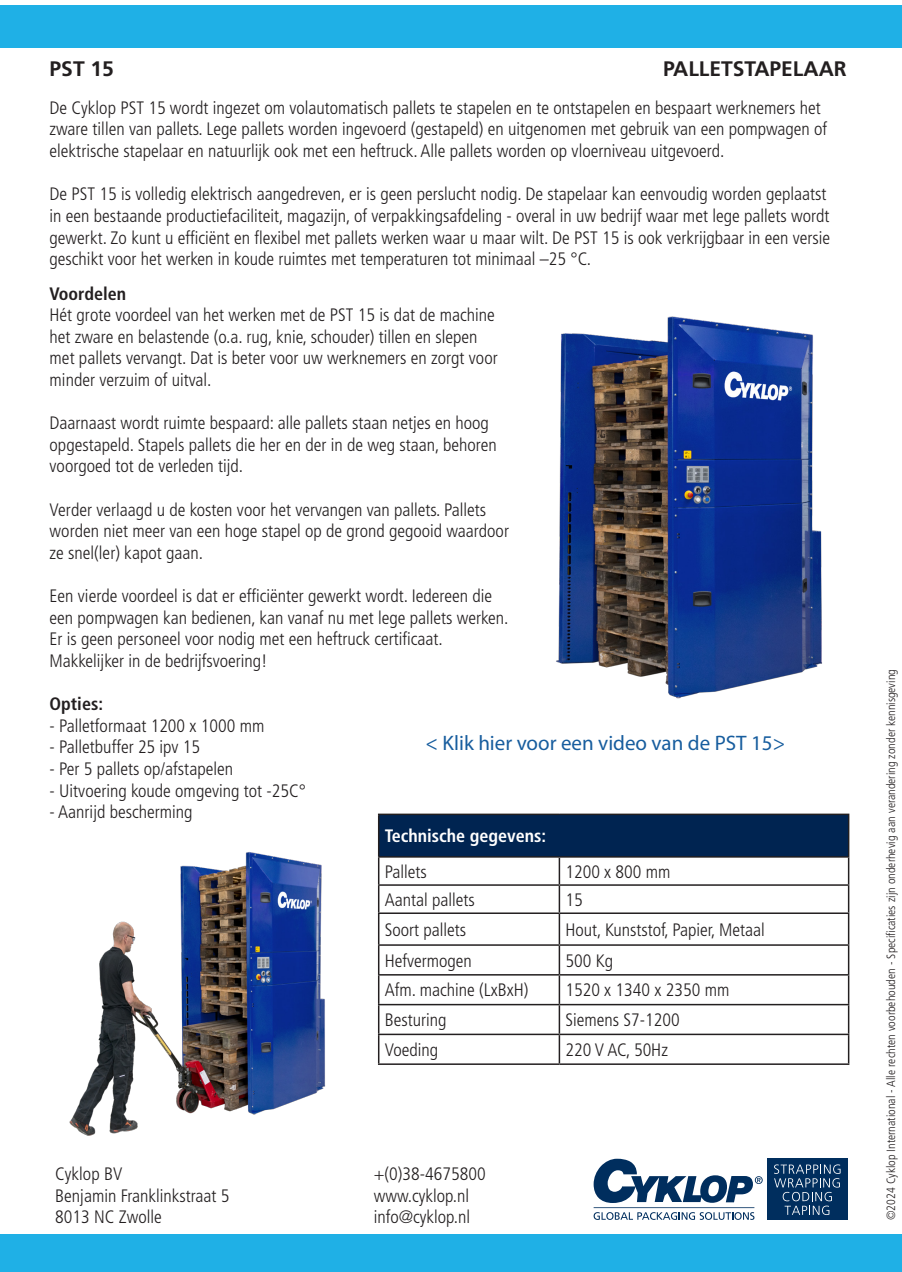
<style>
.page{position:relative;width:902px;height:1272px;background:#fff}
.page>*{position:absolute;margin:0;border:0;box-sizing:border-box;transform-origin:0 0}
.t1{font:21px "Myriad Pro";color:#175d9e}
.t2{font:700 21px "Frutiger LT Std";color:#231f20}
.techDat_Tabelle{font:300 condensed 18px/21.6px "Frutiger LT Std";color:#231f20}
.t3{font:700 condensed 18px "Frutiger LT Std";color:#fff}
.t4{font:700 condensed 18px "Frutiger LT Std";color:#231f20}
.Copy_Image{font:300 condensed 12px "Frutiger LT Std";color:#231f20}
</style>
<div class="page">
<div style="left:0;top:1234px;width:901px;height:37px;background:#1fb0e6"></div>
<div style="left:0;top:5px;width:901px;height:43px;background:#1fb0e6"></div>
<div style="left:767px;top:1158px;width:80px;height:61px;background:#002e5e"></div>
<svg style="left:774px;top:1164px;width:66px;height:50px"></svg>
<svg style="left:593px;top:1158px;width:169px;height:61px"></svg>
<div style="left:378px;top:814px;width:470px;height:42px;background:#002451"></div>
<hr style="left:378px;top:813px;width:181px;height:2px;background:#231f20">
<hr style="left:378px;top:815px;width:1px;height:41px;background:#231f20">
<hr style="left:559px;top:813px;width:290px;height:2px;background:#231f20">
<hr style="left:847px;top:815px;width:2px;height:41px;background:#231f20">
<hr style="left:378px;top:856px;width:181px;height:1px;background:#231f20">
<hr style="left:559px;top:856px;width:290px;height:1px;background:#231f20">
<hr style="left:558px;top:857px;width:2px;height:27px;background:#231f20">
<hr style="left:847px;top:857px;width:2px;height:27px;background:#231f20">
<hr style="left:378px;top:884px;width:181px;height:1px;background:#231f20">
<svg style="left:378px;top:857px;width:1px;height:55px"></svg>
<hr style="left:559px;top:884px;width:290px;height:1px;background:#231f20">
<hr style="left:558px;top:885px;width:2px;height:27px;background:#231f20">
<hr style="left:847px;top:885px;width:2px;height:27px;background:#231f20">
<hr style="left:378px;top:912px;width:181px;height:2px;background:#231f20">
<hr style="left:378px;top:914px;width:1px;height:30px;background:#231f20">
<hr style="left:559px;top:912px;width:290px;height:2px;background:#231f20">
<hr style="left:558px;top:914px;width:2px;height:30px;background:#231f20">
<hr style="left:847px;top:914px;width:2px;height:30px;background:#231f20">
<hr style="left:378px;top:944px;width:181px;height:1px;background:#231f20">
<hr style="left:559px;top:944px;width:290px;height:1px;background:#231f20">
<hr style="left:558px;top:945px;width:2px;height:29px;background:#231f20">
<hr style="left:847px;top:945px;width:2px;height:29px;background:#231f20">
<hr style="left:378px;top:974px;width:181px;height:1px;background:#231f20">
<hr style="left:559px;top:974px;width:290px;height:1px;background:#231f20">
<hr style="left:558px;top:975px;width:2px;height:28px;background:#231f20">
<hr style="left:847px;top:975px;width:2px;height:28px;background:#231f20">
<hr style="left:378px;top:1003px;width:181px;height:2px;background:#231f20">
<hr style="left:559px;top:1003px;width:290px;height:2px;background:#231f20">
<hr style="left:558px;top:1005px;width:2px;height:28px;background:#231f20">
<hr style="left:847px;top:1005px;width:2px;height:28px;background:#231f20">
<hr style="left:378px;top:1033px;width:181px;height:2px;background:#231f20">
<svg style="left:378px;top:945px;width:1px;height:118px"></svg>
<hr style="left:559px;top:1033px;width:290px;height:2px;background:#231f20">
<hr style="left:558px;top:1035px;width:2px;height:28px;background:#231f20">
<hr style="left:847px;top:1035px;width:2px;height:28px;background:#231f20">
<hr style="left:378px;top:1063px;width:181px;height:1px;background:#231f20">
<hr style="left:559px;top:1063px;width:290px;height:1px;background:#231f20">
<img style="left:556px;top:316px;width:266px;height:383px">
<img style="left:69px;top:852px;width:257px;height:284px">
<p class="t2" style="left:50px;top:56px;width:66px">PST 15</p>
<p class="techDat_Tabelle" style="left:50px;top:97px;width:779px">De Cyklop PST 15 wordt ingezet om volautomatisch pallets te stapelen en te ontstapelen en bespaart werknemers het zware tillen van pallets. Lege pallets worden ingevoerd (gestapeld) en uitgenomen met gebruik van een pompwagen of elektrische stapelaar en natuurlijk ook met een heftruck. Alle pallets worden op vloerniveau uitgevoerd.</p>
<p class="techDat_Tabelle" style="left:50px;top:183px;width:782px">De PST 15 is volledig elektrisch aangedreven, er is geen perslucht nodig. De stapelaar kan eenvoudig worden geplaatst in een bestaande productiefaciliteit, magazijn, of verpakkingsafdeling - overal in uw bedrijf waar met lege pallets wordt gewerkt. Zo kunt u efficiënt en flexibel met pallets werken waar u maar wilt. De PST 15 is ook verkrijgbaar in een versie geschikt voor het werken in koude ruimtes met temperaturen tot minimaal –25 °C.</p>
<p class="t4" style="left:50px;top:283px;width:78px">Voordelen</p>
<p class="techDat_Tabelle" style="left:50px;top:304px;width:449px">Hét grote voordeel van het werken met de PST 15 is dat de machine het zware en belastende (o.a. rug, knie, schouder) tillen en slepen met pallets vervangt. Dat is beter voor uw werknemers en zorgt voor minder verzuim of uitval.</p>
<p class="techDat_Tabelle" style="left:50px;top:412px;width:448px">Daarnaast wordt ruimte bespaard: alle pallets staan netjes en hoog opgestapeld. Stapels pallets die her en der in de weg staan, behoren voorgoed tot de verleden tijd.</p>
<p class="techDat_Tabelle" style="left:50px;top:499px;width:461px">Verder verlaagd u de kosten voor het vervangen van pallets. Pallets worden niet meer van een hoge stapel op de grond gegooid waardoor ze snel(ler) kapot gaan.</p>
<p class="techDat_Tabelle" style="left:50px;top:585px;width:460px">Een vierde voordeel is dat er efficiënter gewerkt wordt. Iedereen die een pompwagen kan bedienen, kan vanaf nu met lege pallets werken.<br>Er is geen personeel voor nodig met een heftruck certificaat.</p>
<p class="techDat_Tabelle" style="left:50px;top:650px;width:219px">Makkelijker in de bedrijfsvoering!</p>
<p class="t4" style="left:50px;top:693px;width:55px">Opties:</p>
<p class="techDat_Tabelle" style="left:50px;top:715px;width:216px">- Palletformaat 1200 x 1000 mm</p>
<p class="techDat_Tabelle" style="left:50px;top:736px;width:152px">- Palletbuffer 25 ipv 15</p>
<p class="techDat_Tabelle" style="left:50px;top:758px;width:185px">- Per 5 pallets op/afstapelen</p>
<p class="techDat_Tabelle" style="left:50px;top:779px;width:258px">- Uitvoering koude omgeving tot -25C°</p>
<p class="techDat_Tabelle" style="left:50px;top:801px;width:144px">- Aanrijd bescherming</p>
<p class="t2" style="left:663px;top:57px;width:185px">PALLETSTAPELAAR</p>
<p class="t1" style="left:425px;top:730px;width:361px">&lt; Klik hier voor een video van de PST 15&gt;</p>
<p class="techDat_Tabelle" style="left:55px;top:1163px;width:69px">Cyklop BV</p>
<p class="techDat_Tabelle" style="left:55px;top:1184px;width:175px">Benjamin Franklinkstraat 5</p>
<p class="techDat_Tabelle" style="left:55px;top:1206px;width:108px">8013 NC Zwolle</p>
<p class="t3" style="left:384px;top:825px;width:163px">Technische gegevens:</p>
<p class="techDat_Tabelle" style="left:384px;top:861px;width:44px">Pallets</p>
<p class="techDat_Tabelle" style="left:565px;top:861px;width:107px">1200 x 800 mm</p>
<p class="techDat_Tabelle" style="left:384px;top:889px;width:91px">Aantal pallets</p>
<p class="techDat_Tabelle" style="left:565px;top:889px;width:19px">15</p>
<p class="techDat_Tabelle" style="left:384px;top:919px;width:83px">Soort pallets</p>
<p class="techDat_Tabelle" style="left:565px;top:919px;width:201px">Hout, Kunststof, Papier, Metaal</p>
<p class="techDat_Tabelle" style="left:384px;top:949px;width:89px">Hefvermogen</p>
<p class="techDat_Tabelle" style="left:565px;top:949px;width:49px">500 Kg</p>
<p class="techDat_Tabelle" style="left:384px;top:979px;width:145px">Afm. machine (LxBxH)</p>
<p class="techDat_Tabelle" style="left:565px;top:979px;width:165px">1520 x 1340 x 2350 mm</p>
<p class="techDat_Tabelle" style="left:384px;top:1009px;width:63px">Besturing</p>
<p class="techDat_Tabelle" style="left:565px;top:1009px;width:116px">Siemens S7-1200</p>
<p class="techDat_Tabelle" style="left:384px;top:1039px;width:55px">Voeding</p>
<p class="techDat_Tabelle" style="left:565px;top:1039px;width:104px">220 V AC, 50Hz</p>
<p class="techDat_Tabelle" style="left:374px;top:1163px;width:113px">+(0)38-4675800</p>
<p class="techDat_Tabelle" style="left:374px;top:1184px;width:97px">www.cyklop.nl</p>
<p class="techDat_Tabelle" style="left:374px;top:1206px;width:98px">info@cyklop.nl</p>
<p class="Copy_Image" style="left:884px;top:1220px;width:552px;rotate:-90deg">©2024 Cyklop International - Alle rechten voorbehouden - Specificaties zijn onderhevig aan verandering zonder kennisgeving</p>
</div>
